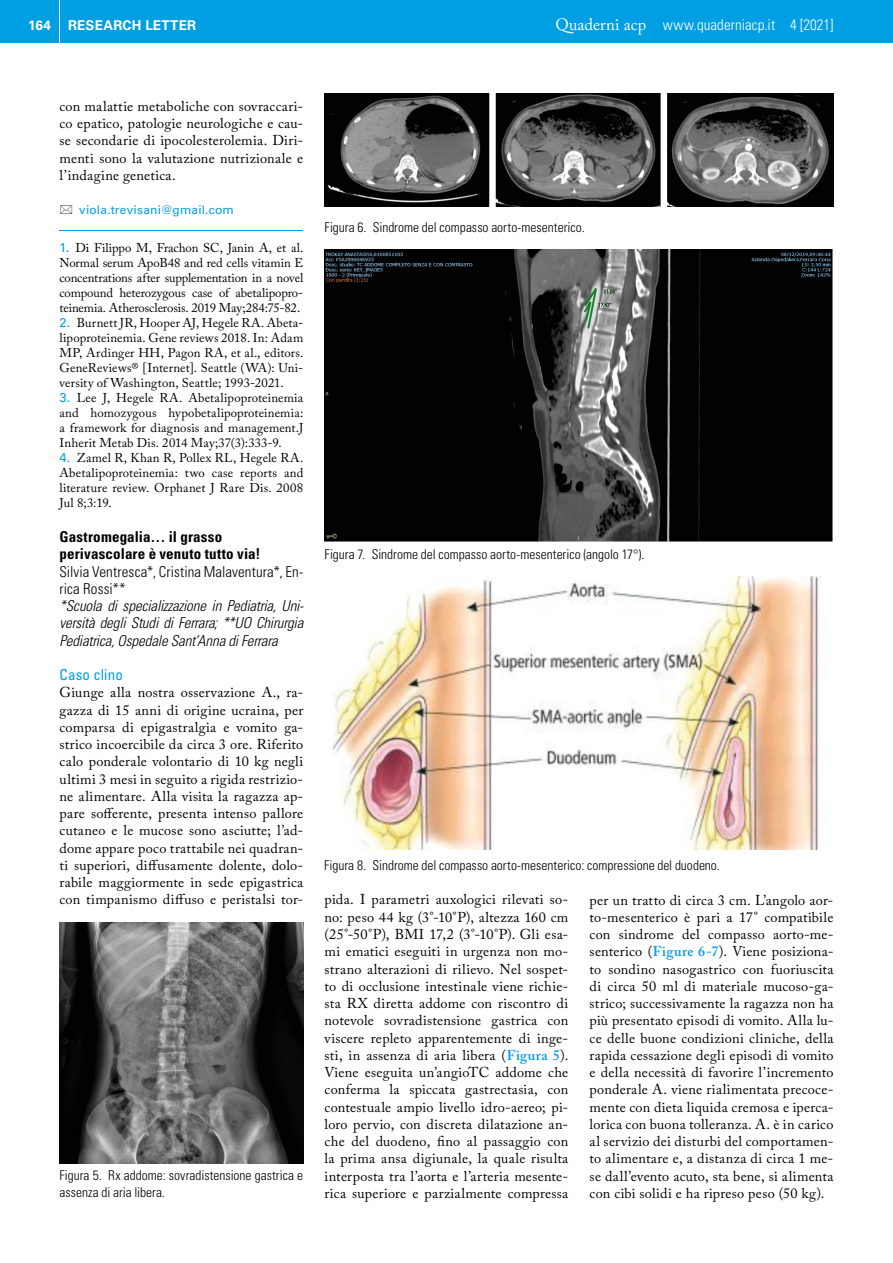
<style>
.page{position:relative;width:893px;height:1263px;background:#fff}
.page>*{position:absolute;margin:0;border:0;box-sizing:border-box;transform-origin:0 0}
.t1{font:italic 300 condensed 15px/17.2px "Univers LT Std";letter-spacing:-.01em;color:#000;text-align:justify}
.t2{font:300 condensed 15px/17.2px "Univers LT Std";letter-spacing:.01em;color:#000}
.t3{font:700 condensed 15px/16.5px "Univers LT Std";letter-spacing:.01em;color:#000}
.t4{font:300 condensed 15px "Univers LT Std";letter-spacing:.005em;color:#fff}
.t5{font:condensed 15px "Univers LT Std";letter-spacing:.01em;color:#009fe3}
.t6{font:14.25px/17.2px "Adobe Caslon Pro";letter-spacing:.02em;color:#000;text-align:justify}
.t7{font:300 condensed 13.5px/16.5px "Univers LT Std";color:#000}
.t8{font:700 13.5px "Univers LT Std";letter-spacing:.015em;color:#fff}
.t9{font:12.75px/15px "Adobe Caslon Pro";letter-spacing:.01em;color:#000;text-align:justify}
.t10{font:12px "Univers LT Std";letter-spacing:.015em;color:#009fe3}
.s1{font-family:"Adobe Caslon Pro";font-weight:400;font-stretch:normal;font-size:16.5px}
.s2{font-style:inherit}
.s3{font-family:"Univers LT Std";color:#009fe3}
.s4{font-weight:600;color:#009fe3}
</style>
<div class="page">
<div style="left:0;top:0;width:893px;height:43px;background:#009fe3"></div>
<hr style="left:59px;top:0;width:1px;height:48px;background:#fff">
<hr style="left:60px;top:230px;width:243px;height:1px;background:#009fe3">
<img style="left:60px;top:923px;width:243px;height:241px">
<img style="left:325px;top:94px;width:508px;height:112px">
<img style="left:325px;top:250px;width:508px;height:292px">
<img style="left:332px;top:577px;width:489px;height:272px">
<p class="t8" style="left:28px;top:17px;width:24px">164</p>
<p class="t8" style="left:68px;top:17px;width:130px">RESEARCH LETTER</p>
<p class="t4" style="left:555px;top:15px;width:280px"><span class="s1">Quaderni acp</span> www.quaderniacp.it <span class="s2">4 [2021]</span></p>
<p class="t6" style="left:60px;top:97px;width:245px">con malattie metaboliche con sovraccari&shy;co epatico, patologie neurologiche e cau&shy;se secondarie di ipocolesterolemia. Diri&shy;menti sono la valutazione nutrizionale e l’indagine genetica.</p>
<p class="t10" style="left:79px;top:203px;width:156px">viola.trevisani@gmail.com</p>
<p class="t9" style="left:60px;top:240px;width:245px"><span class="s3">1.</span> Di Filippo M, Frachon SC, Janin A, et al.<br>Normal serum ApoB48 and red cells vitamin E concentrations after supplementation in a novel compound heterozygous case of abetalipopro&shy;teinemia. Atherosclerosis. 2019 May;284:75-82.</p>
<p class="t9" style="left:60px;top:315px;width:245px"><span class="s3">2.</span> Burnett JR, Hooper AJ, Hegele RA. Abeta&shy;lipoproteinemia. Gene reviews 2018. In: Adam MP, Ardinger HH, Pagon RA, et al., editors.<br>GeneReviews® [Internet]. Seattle (WA): Uni&shy;versity of Washington, Seattle; 1993-2021.</p>
<p class="t9" style="left:60px;top:390px;width:245px"><span class="s3">3.</span> Lee J, Hegele RA. Abetalipoproteinemia and homozygous hypobetalipoproteinemia: a framework for diagnosis and management.J Inherit Metab Dis. 2014 May;37(3):333-9.</p>
<p class="t9" style="left:60px;top:450px;width:245px"><span class="s3">4.</span> Zamel R, Khan R, Pollex RL, Hegele RA.<br>Abetalipoproteinemia: two case reports and literature review. Orphanet J Rare Dis. 2008<br>Jul 8;3:19.</p>
<p class="t3" style="left:60px;top:528px;width:202px">Gastromegalia… il grasso perivascolare è venuto tutto via!</p>
<p class="t2" style="left:60px;top:563px;width:245px">Silvia Ventresca*, Cristina Malaventura*, En&shy;rica Rossi**</p>
<p class="t1" style="left:60px;top:597px;width:246px">*Scuola di specializzazione in Pediatria, Uni&shy;versità degli Studi di Ferrara; **UO Chirurgia Pediatrica, Ospedale Sant’Anna di Ferrara</p>
<p class="t5" style="left:60px;top:665px;width:65px">Caso clino</p>
<p class="t6" style="left:60px;top:684px;width:245px">Giunge alla nostra osservazione A., ra&shy;gazza di 15 anni di origine ucraina, per comparsa di epigastralgia e vomito ga&shy;strico incoercibile da circa 3 ore. Riferito calo ponderale volontario di 10 kg negli ultimi 3 mesi in seguito a rigida restrizio&shy;ne alimentare. Alla visita la ragazza ap&shy;pare sofferente, presenta intenso pallore cutaneo e le mucose sono asciutte; l’ad&shy;dome appare poco trattabile nei quadran&shy;ti superiori, diffusamente dolente, dolo&shy;rabile maggiormente in sede epigastrica con timpanismo diffuso e peristalsi tor-</p>
<p class="t7" style="left:60px;top:1167px;width:245px">Figura 5. Rx addome: sovradistensione gastrica e assenza di aria libera.</p>
<p class="t7" style="left:325px;top:219px;width:262px">Figura 6. Sindrome del compasso aorto-mesenterico.</p>
<p class="t7" style="left:325px;top:546px;width:321px">Figura 7. Sindrome del compasso aorto-mesenterico (angolo 17°).</p>
<p class="t7" style="left:324px;top:857px;width:397px">Figura 8. Sindrome del compasso aorto-mesenterico: compressione del duodeno.</p>
<p class="t6" style="left:325px;top:891px;width:245px">pida. I parametri auxologici rilevati so&shy;no: peso 44 kg (3°-10°P), altezza 160 cm (25°-50°P), BMI 17,2 (3°-10°P). Gli esa&shy;mi ematici eseguiti in urgenza non mo&shy;strano alterazioni di rilievo. Nel sospet&shy;to di occlusione intestinale viene richie&shy;sta RX diretta addome con riscontro di notevole sovradistensione gastrica con viscere repleto apparentemente di inge&shy;sti, in assenza di aria libera (<span class="s4">Figura 5</span>).<br>Viene eseguita un’angioTC addome che conferma la spiccata gastrectasia, con contestuale ampio livello idro-aereo; pi&shy;loro pervio, con discreta dilatazione an&shy;che del duodeno, fino al passaggio con la prima ansa digiunale, la quale risulta interposta tra l’aorta e l’arteria mesente&shy;rica superiore e parzialmente compressa</p>
<p class="t6" style="left:590px;top:891px;width:245px">per un tratto di circa 3 cm. L’angolo aor&shy;to-mesenterico è pari a 17° compatibile con sindrome del compasso aorto-me&shy;senterico (<span class="s4">Figure 6-7</span>). Viene posiziona&shy;to sondino nasogastrico con fuoriuscita di circa 50 ml di materiale mucoso-ga&shy;strico; successivamente la ragazza non ha più presentato episodi di vomito. Alla lu&shy;ce delle buone condizioni cliniche, della rapida cessazione degli episodi di vomito e della necessità di favorire l’incremento ponderale A. viene rialimentata precoce&shy;mente con dieta liquida cremosa e iperca&shy;lorica con buona tolleranza. A. è in carico al servizio dei disturbi del comportamen&shy;to alimentare e, a distanza di circa 1 me&shy;se dall’evento acuto, sta bene, si alimenta con cibi solidi e ha ripreso peso (50 kg).</p>
</div>
